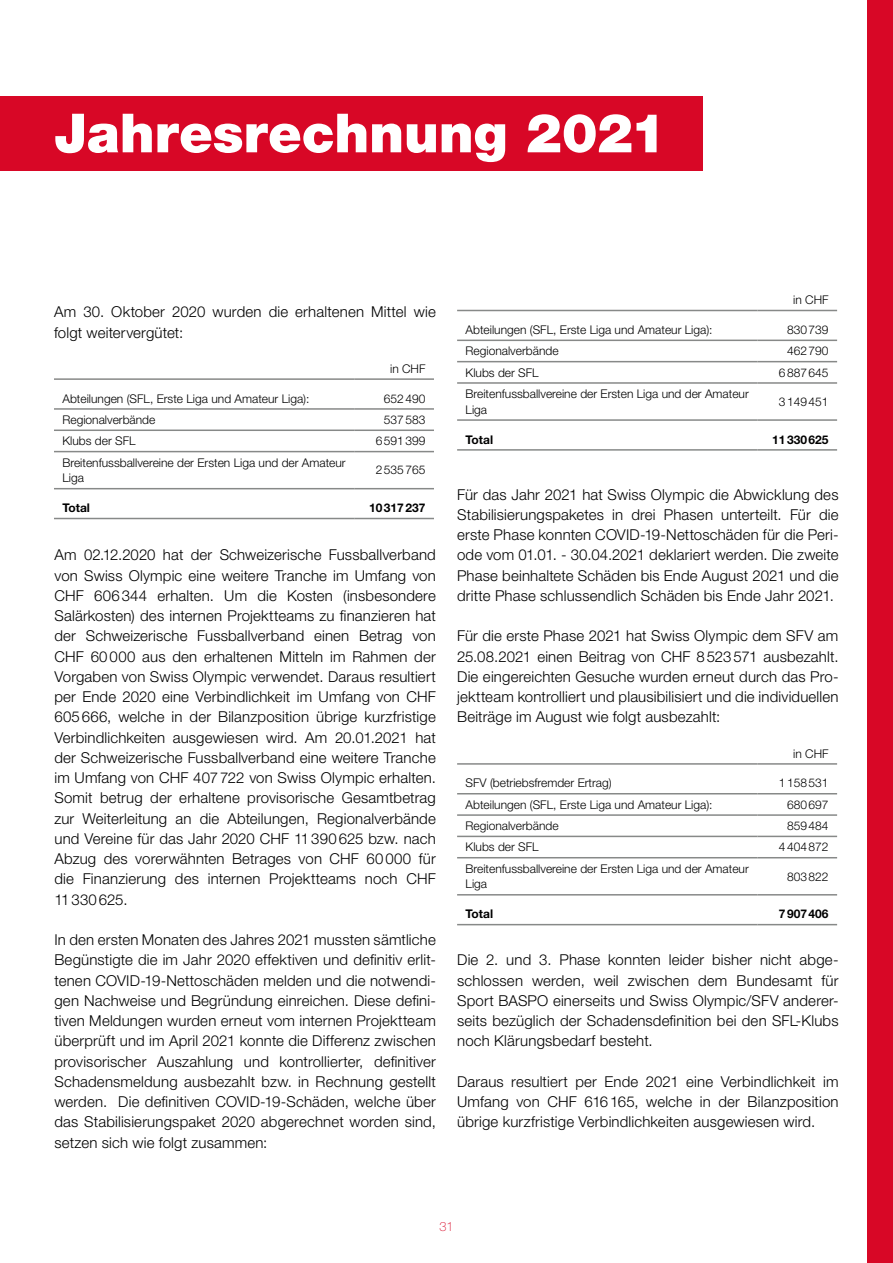
<style>
.page{position:relative;width:893px;height:1263px;background:#fff}
.page>*{position:absolute;margin:0;border:0;box-sizing:border-box;transform-origin:0 0}
.t1{font:900 54px "Helvetica Neue LT Std";letter-spacing:-.005em;color:#fff}
.t2{font:300 15px/20.2px "Helvetica Neue LT Std";letter-spacing:.01em;color:#000;text-align:justify}
.t3{font:100 12.75px "Helvetica Neue LT Std";color:#d80726}
.t4{font:300 12px/15.8px "Helvetica Neue LT Std";color:#000}
.t5{font:700 12px "Helvetica Neue LT Std";color:#000}
</style>
<div class="page">
<div style="left:0;top:96px;width:702px;height:75px;background:#d80726"></div>
<hr style="left:54px;top:378px;width:300px;height:2px;background:#878988">
<hr style="left:54px;top:408px;width:300px;height:2px;background:#878988">
<hr style="left:354px;top:408px;width:80px;height:2px;background:#878988">
<hr style="left:354px;top:378px;width:80px;height:2px;background:#878988">
<hr style="left:54px;top:429px;width:300px;height:2px;background:#878988">
<hr style="left:354px;top:429px;width:80px;height:2px;background:#878988">
<hr style="left:54px;top:451px;width:300px;height:1px;background:#878988">
<hr style="left:354px;top:451px;width:80px;height:1px;background:#878988">
<hr style="left:54px;top:488px;width:300px;height:1px;background:#878988">
<hr style="left:354px;top:488px;width:80px;height:1px;background:#878988">
<hr style="left:54px;top:518px;width:300px;height:1px;background:#878988">
<hr style="left:354px;top:518px;width:80px;height:1px;background:#878988">
<hr style="left:457px;top:310px;width:300px;height:1px;background:#878988">
<hr style="left:457px;top:340px;width:300px;height:1px;background:#878988">
<hr style="left:757px;top:340px;width:80px;height:1px;background:#878988">
<hr style="left:757px;top:310px;width:80px;height:1px;background:#878988">
<hr style="left:457px;top:361px;width:300px;height:1px;background:#878988">
<hr style="left:757px;top:361px;width:80px;height:1px;background:#878988">
<hr style="left:457px;top:382px;width:300px;height:2px;background:#878988">
<hr style="left:757px;top:382px;width:80px;height:2px;background:#878988">
<hr style="left:457px;top:419px;width:300px;height:2px;background:#878988">
<hr style="left:757px;top:419px;width:80px;height:2px;background:#878988">
<hr style="left:457px;top:449px;width:300px;height:2px;background:#878988">
<hr style="left:757px;top:449px;width:80px;height:2px;background:#878988">
<hr style="left:457px;top:763px;width:300px;height:2px;background:#878988">
<hr style="left:457px;top:793px;width:300px;height:1px;background:#878988">
<hr style="left:757px;top:793px;width:80px;height:1px;background:#878988">
<hr style="left:457px;top:814px;width:300px;height:2px;background:#878988">
<hr style="left:757px;top:814px;width:80px;height:2px;background:#878988">
<hr style="left:757px;top:763px;width:80px;height:2px;background:#878988">
<hr style="left:457px;top:836px;width:300px;height:1px;background:#878988">
<hr style="left:757px;top:836px;width:80px;height:1px;background:#878988">
<hr style="left:457px;top:857px;width:300px;height:1px;background:#878988">
<hr style="left:757px;top:857px;width:80px;height:1px;background:#878988">
<hr style="left:457px;top:894px;width:300px;height:1px;background:#878988">
<hr style="left:757px;top:894px;width:80px;height:1px;background:#878988">
<hr style="left:457px;top:924px;width:300px;height:1px;background:#878988">
<hr style="left:757px;top:924px;width:80px;height:1px;background:#878988">
<hr style="left:0;top:0;width:1px;height:1263px;background:#d80726">
<div style="left:867px;top:0;width:26px;height:1263px;background:#d80726"></div>
<h1 class="t1" style="left:54px;top:101px;width:614px">Jahresrechnung 2021</h1>
<p class="t4" style="left:793px;top:292px;width:37px">in CHF</p>
<p class="t2" style="left:54px;top:301px;width:383px">Am 30. Oktober 2020 wurden die erhaltenen Mittel wie folgt weitervergütet:</p>
<p class="t4" style="left:390px;top:360px;width:37px">in CHF</p>
<p class="t4" style="left:63px;top:390px;width:248px">Abteilungen (SFL, Erste Liga und Amateur Liga):</p>
<p class="t4" style="left:384px;top:390px;width:43px">652490</p>
<p class="t4" style="left:63px;top:411px;width:94px">Regionalverbände</p>
<p class="t4" style="left:384px;top:411px;width:43px">537583</p>
<p class="t4" style="left:63px;top:433px;width:75px">Klubs der SFL</p>
<p class="t4" style="left:376px;top:433px;width:51px">6591399</p>
<p class="t4" style="left:63px;top:454px;width:285px">Breitenfussballvereine der Ersten Liga und der Amateur<br>Liga</p>
<p class="t4" style="left:376px;top:462px;width:51px">2535765</p>
<p class="t5" style="left:63px;top:500px;width:29px">Total</p>
<p class="t5" style="left:369px;top:500px;width:58px">10317237</p>
<p class="t2" style="left:54px;top:544px;width:383px">Am 02.12.2020 hat der Schweizerische Fussballverband von Swiss Olympic eine weitere Tranche im Umfang von CHF 606344 erhalten. Um die Kosten (insbesondere Salärkosten) des internen Projektteams zu finanzieren hat der Schweizerische Fussballverband einen Betrag von CHF 60000 aus den erhaltenen Mitteln im Rahmen der Vorgaben von Swiss Olympic verwendet. Daraus resultiert per Ende 2020 eine Verbindlichkeit im Umfang von CHF 605666, welche in der Bilanzposition übrige kurzfristige Verbindlichkeiten ausgewiesen wird. Am 20.01.2021 hat der Schweizerische Fussballverband eine weitere Tranche im Umfang von CHF 407722 von Swiss Olympic erhalten.<br>Somit betrug der erhaltene provisorische Gesamtbetrag zur Weiterleitung an die Abteilungen, Regionalverbände und Vereine für das Jahr 2020 CHF 11390625 bzw. nach Abzug des vorerwähnten Betrages von CHF 60000 für die Finanzierung des internen Projektteams noch CHF 11330625.</p>
<p class="t2" style="left:54px;top:929px;width:383px">In den ersten Monaten des Jahres 2021 mussten sämtliche Begünstigte die im Jahr 2020 effektiven und definitiv erlit&shy;tenen COVID-19-Nettoschäden melden und die notwendi&shy;gen Nachweise und Begründung einreichen. Diese defini&shy;tiven Meldungen wurden erneut vom internen Projektteam überprüft und im April 2021 konnte die Differenz zwischen provisorischer Auszahlung und kontrollierter, definitiver Schadensmeldung ausbezahlt bzw. in Rechnung gestellt werden. Die definitiven COVID-19-Schäden, welche über das Stabilisierungspaket 2020 abgerechnet worden sind, setzen sich wie folgt zusammen:</p>
<p class="t4" style="left:466px;top:322px;width:248px">Abteilungen (SFL, Erste Liga und Amateur Liga):</p>
<p class="t4" style="left:787px;top:322px;width:43px">830739</p>
<p class="t4" style="left:466px;top:343px;width:94px">Regionalverbände</p>
<p class="t4" style="left:787px;top:343px;width:43px">462790</p>
<p class="t4" style="left:466px;top:364px;width:75px">Klubs der SFL</p>
<p class="t4" style="left:779px;top:364px;width:51px">6887645</p>
<p class="t4" style="left:466px;top:385px;width:285px">Breitenfussballvereine der Ersten Liga und der Amateur<br>Liga</p>
<p class="t4" style="left:779px;top:393px;width:51px">3149451</p>
<p class="t5" style="left:466px;top:432px;width:29px">Total</p>
<p class="t5" style="left:772px;top:432px;width:58px">11330625</p>
<p class="t2" style="left:457px;top:484px;width:383px">Für das Jahr 2021 hat Swiss Olympic die Abwicklung des Stabilisierungspaketes in drei Phasen unterteilt. Für die erste Phase konnten COVID-19-Nettoschäden für die Peri&shy;ode vom 01.01. - 30.04.2021 deklariert werden. Die zweite Phase beinhaltete Schäden bis Ende August 2021 und die dritte Phase schlussendlich Schäden bis Ende Jahr 2021.</p>
<p class="t2" style="left:457px;top:625px;width:383px">Für die erste Phase 2021 hat Swiss Olympic dem SFV am 25.08.2021 einen Beitrag von CHF 8523571 ausbezahlt.<br>Die eingereichten Gesuche wurden erneut durch das Pro&shy;jektteam kontrolliert und plausibilisiert und die individuellen Beiträge im August wie folgt ausbezahlt:</p>
<p class="t4" style="left:793px;top:745px;width:37px">in CHF</p>
<p class="t4" style="left:466px;top:775px;width:148px">SFV (betriebsfremder Ertrag)</p>
<p class="t4" style="left:779px;top:775px;width:51px">1158531</p>
<p class="t4" style="left:466px;top:796px;width:248px">Abteilungen (SFL, Erste Liga und Amateur Liga):</p>
<p class="t4" style="left:787px;top:796px;width:43px">680697</p>
<p class="t4" style="left:466px;top:818px;width:94px">Regionalverbände</p>
<p class="t4" style="left:787px;top:818px;width:43px">859484</p>
<p class="t4" style="left:466px;top:839px;width:75px">Klubs der SFL</p>
<p class="t4" style="left:779px;top:839px;width:51px">4404872</p>
<p class="t4" style="left:466px;top:860px;width:285px">Breitenfussballvereine der Ersten Liga und der Amateur<br>Liga</p>
<p class="t4" style="left:787px;top:868px;width:43px">803822</p>
<p class="t5" style="left:466px;top:906px;width:29px">Total</p>
<p class="t5" style="left:779px;top:906px;width:51px">7907406</p>
<p class="t2" style="left:457px;top:949px;width:383px">Die 2. und 3. Phase konnten leider bisher nicht abge&shy;schlossen werden, weil zwischen dem Bundesamt für Sport BASPO einerseits und Swiss Olympic/SFV anderer&shy;seits bezüglich der Schadensdefinition bei den SFL-Klubs noch Klärungsbedarf besteht.</p>
<p class="t2" style="left:457px;top:1071px;width:383px">Daraus resultiert per Ende 2021 eine Verbindlichkeit im Umfang von CHF 616165, welche in der Bilanzposition übrige kurzfristige Verbindlichkeiten ausgewiesen wird.</p>
<p class="t3" style="left:439px;top:1219px;width:16px">31</p>
</div>
